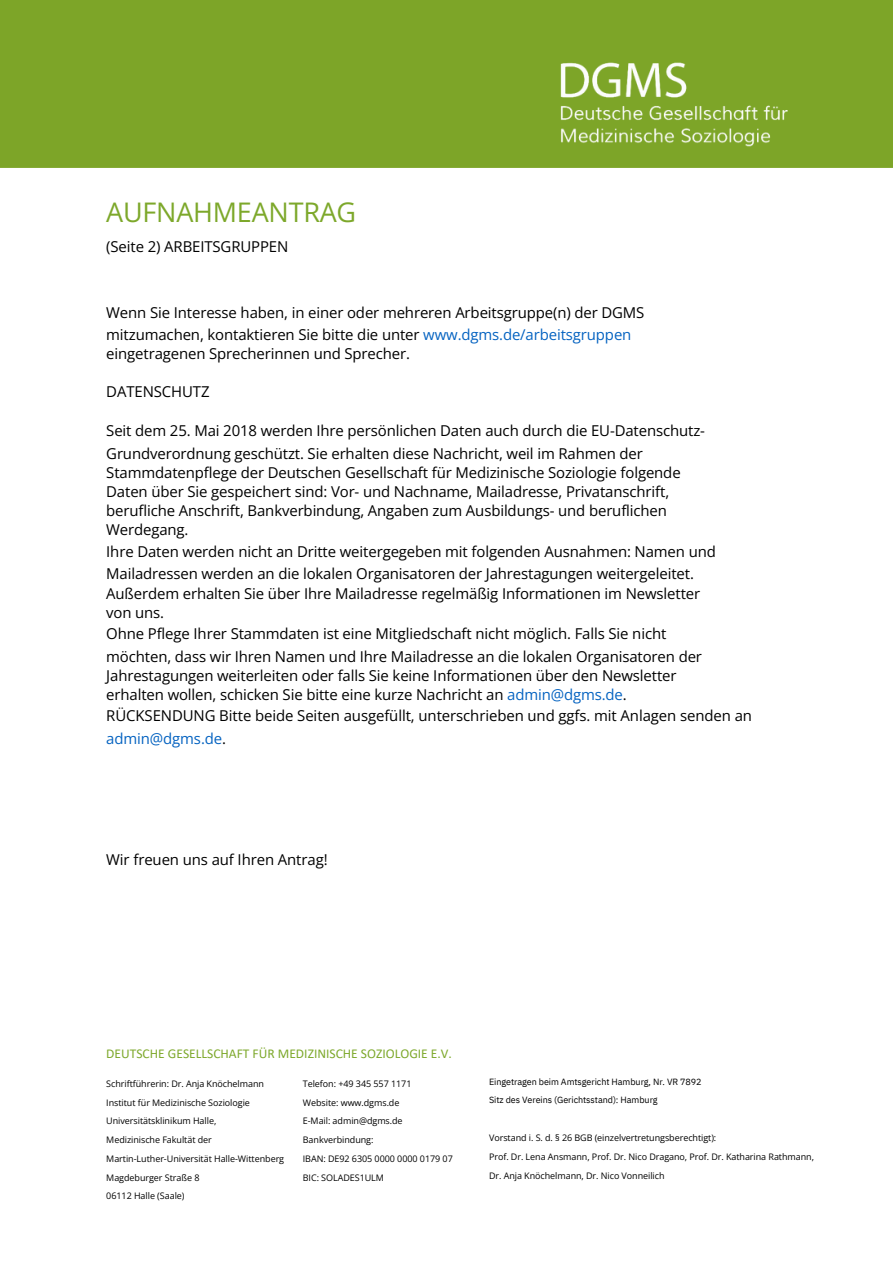
<style>
.page{position:relative;width:894px;height:1264px;background:#fff}
.page>*{position:absolute;margin:0;border:0;box-sizing:border-box;transform-origin:0 0}
.t1{font:27px "Open Sans";letter-spacing:-.01em;color:#7da82b}
.t2{font:15px/19.2px "Open Sans";letter-spacing:-.01em;color:#000}
.t3{font:15px "Open Sans";letter-spacing:-.005em;color:#0563c1}
.t4{font:13.5px "Calibri";color:#7da82b}
.t5{font:9px/18.8px "Open Sans";letter-spacing:-.005em;color:#000}
.t6{font:9px/18px "IBM Plex Sans";letter-spacing:-.005em;color:#000}
.s1{color:#0563c1}
.s2{color:#000}
</style>
<div class="page">
<div style="left:0;top:0;width:892px;height:168px;background:#7da528"></div>
<img style="left:557px;top:55px;width:230px;height:92px">
<h1 class="t1" style="left:106px;top:193px;width:251px">AUFNAHMEANTRAG</h1>
<h1 class="t2" style="left:106px;top:237px;width:183px">(Seite 2) ARBEITSGRUPPEN</h1>
<h2 class="t2" style="left:106px;top:302px;width:539px;line-height:21.3px">Wenn Sie Interesse haben, in einer oder mehreren Arbeitsgruppe(n) der DGMS mitzumachen, kontaktieren Sie bitte die unter <span class="s1">www.dgms.de/arbeitsgruppen</span></h2>
<h2 class="t2" style="left:106px;top:343px;width:305px">eingetragenen Sprecherinnen und Sprecher.</h2>
<h1 class="t2" style="left:106px;top:382px;width:105px">DATENSCHUTZ</h1>
<p class="t2" style="left:106px;top:419px;width:600px;line-height:22.5px">Seit dem 25. Mai 2018 werden Ihre persönlichen Daten auch durch die EU-Datenschutz-<br>Grundverordnung geschützt. Sie erhalten diese Nachricht, weil im Rahmen der</p>
<p class="t2" style="left:106px;top:462px;width:575px">Stammdatenpflege der Deutschen Gesellschaft für Medizinische Soziologie folgende Daten über Sie gespeichert sind: Vor- und Nachname, Mailadresse, Privatanschrift, berufliche Anschrift, Bankverbindung, Angaben zum Ausbildungs- und beruflichen Werdegang.</p>
<p class="t2" style="left:106px;top:540px;width:611px;line-height:22.5px">Ihre Daten werden nicht an Dritte weitergegeben mit folgenden Ausnahmen: Namen und<br>Mailadressen werden an die lokalen Organisatoren der Jahrestagungen weitergeleitet.</p>
<p class="t2" style="left:106px;top:583px;width:595px">Außerdem erhalten Sie über Ihre Mailadresse regelmäßig Informationen im Newsletter von uns.</p>
<p class="t2" style="left:106px;top:622px;width:597px;line-height:22.5px">Ohne Pflege Ihrer Stammdaten ist eine Mitgliedschaft nicht möglich. Falls Sie nicht möchten, dass wir Ihren Namen und Ihre Mailadresse an die lokalen Organisatoren der</p>
<p class="t2" style="left:106px;top:665px;width:571px">Jahrestagungen weiterleiten oder falls Sie keine Informationen über den Newsletter erhalten wollen, schicken Sie bitte eine kurze Nachricht an <span class="s1">admin@dgms.de</span>.</p>
<p class="t2" style="left:106px;top:705px;width:647px">RÜCKSENDUNG Bitte beide Seiten ausgefüllt, unterschrieben und ggfs. mit Anlagen senden an</p>
<p class="t3" style="left:106px;top:727px;width:121px">admin@dgms.de<span class="s2">.</span></p>
<p class="t2" style="left:106px;top:849px;width:223px">Wir freuen uns auf Ihren Antrag!</p>
<h2 class="t4" style="left:106px;top:1047px;width:347px">DEUTSCHE GESELLSCHAFT FÜR MEDIZINISCHE SOZIOLOGIE E.V.</h2>
<p class="t5" style="left:106px;top:1073px;width:159px">Schriftführerin: Dr. Anja Knöchelmann<br>Institut für Medizinische Soziologie<br>Universitätsklinikum Halle,</p>
<p class="t5" style="left:106px;top:1130px;width:107px">Medizinische Fakultät der</p>
<p class="t5" style="left:106px;top:1148px;width:179px">Martin-Luther-Universität Halle-Wittenberg</p>
<p class="t5" style="left:106px;top:1167px;width:95px">Magdeburger Straße 8</p>
<p class="t5" style="left:106px;top:1186px;width:80px">06112 Halle (Saale)</p>
<p class="t5" style="left:303px;top:1073px;width:110px">Telefon: +49 345 557 1171</p>
<p class="t5" style="left:303px;top:1092px;width:98px">Website: www.dgms.de</p>
<p class="t5" style="left:303px;top:1111px;width:101px">E-Mail: admin@dgms.de<br>Bankverbindung:</p>
<p class="t5" style="left:303px;top:1148px;width:151px">IBAN: DE92 6305 0000 0000 0179 07<br>BIC: SOLADES1ULM</p>
<h2 class="t6" style="left:489px;top:1072px;width:214px">Eingetragen beim Amtsgericht Hamburg, Nr. VR 7892<br>Sitz des Vereins (Gerichtsstand): Hamburg</h2>
<p class="t5" style="left:489px;top:1128px;width:326px">Vorstand i. S. d. § 26 BGB (einzelvertretungsberechtigt):<br>Prof. Dr. Lena Ansmann, Prof. Dr. Nico Dragano, Prof. Dr. Katharina Rathmann,<br>Dr. Anja Knöchelmann, Dr. Nico Vonneilich</p>
</div>
